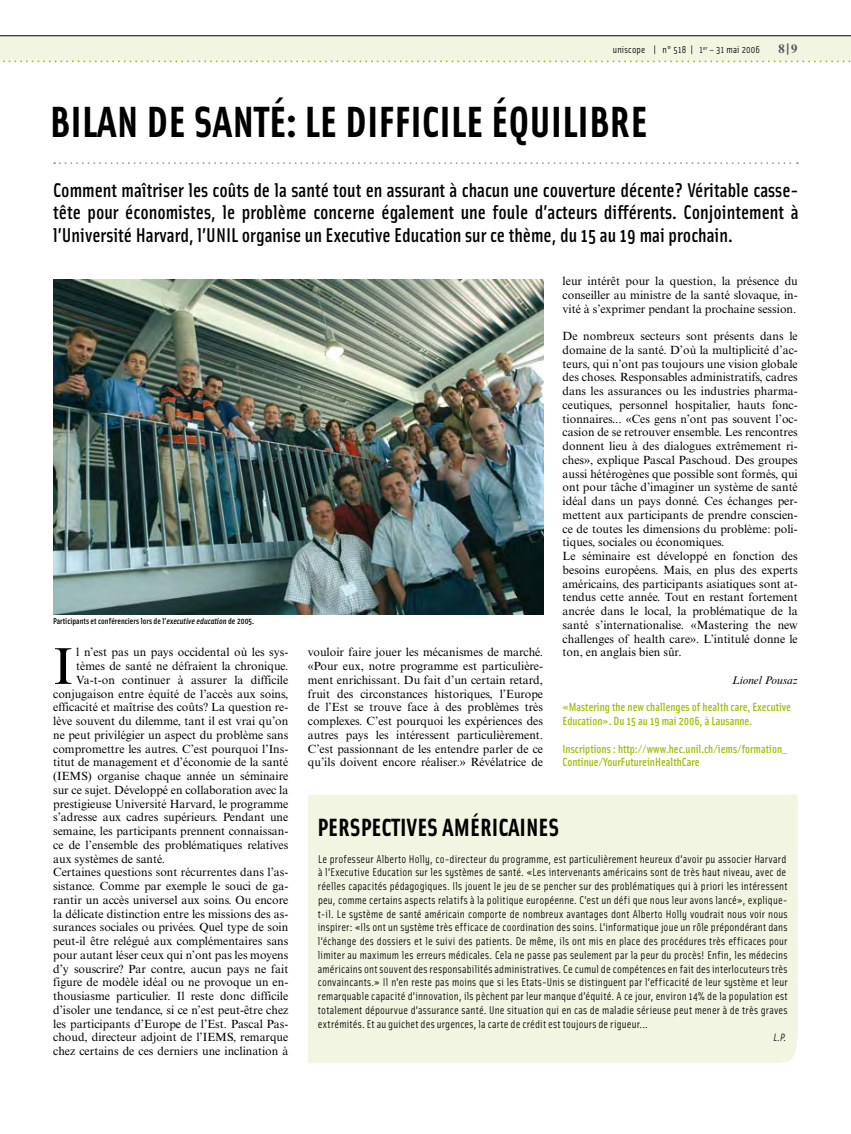
<style>
.page{position:relative;width:851px;height:1134px;background:#fff}
.page>*{position:absolute;margin:0;border:0;box-sizing:border-box;transform-origin:0 0}
.t1{font:51.88px "Times New Roman MT Std";color:#000}
.t2{font:700 43.75px "Solex";color:#000}
.t3{font:700 25px "Solex";color:#000}
.t4{font:500 20px/22.5px "Solex";color:#000;text-align:justify}
.t5{font:700 12.5px "Times New Roman MT Std";color:#58585a}
.t6{font:11.88px/13.8px "Times New Roman MT Std";color:#000;text-align:justify}
.t7{font:500 11.88px/13.8px "Solex";color:#a2bc07}
.t8{font:11.25px/13.8px "Solex";letter-spacing:.015em;color:#000;text-align:justify}
.t9{font:italic 11.25px "Times New Roman MT Std";color:#000}
.t10{font:italic 10.62px "Solex";color:#000}
.t11{font:10px "Solex";letter-spacing:.02em;color:#000}
.t12{font:500 8.75px "Solex";color:#000}
.s1{font-style:italic}
</style>
<div class="page">
<div style="left:0;top:36px;width:850px;height:25px;background:#f2f5e2"></div>
<svg style="left:3px;top:60px;width:848px;height:2px"></svg>
<hr style="left:0;top:35px;width:850px;height:1px;background:#000">
<svg style="left:54px;top:162px;width:743px;height:2px"></svg>
<img style="left:53px;top:280px;width:490px;height:334px">
<div style="left:308px;top:795px;width:489px;height:268px;background:#f2f5e2"></div>
<p class="t11" style="left:612px;top:43px;width:149px">uniscope | n° 518 | 1<sup>er</sup> – 31 mai 2006</p>
<p class="t5" style="left:778px;top:41px;width:20px">8|9</p>
<h2 class="t2" style="left:50px;top:93px;width:599px">BILAN DE SANTÉ: LE DIFFICILE ÉQUILIBRE</h2>
<p class="t4" style="left:53px;top:178px;width:746px">Comment maîtriser les coûts de la santé tout en assurant à chacun une couverture décente? Véritable casse&shy;tête pour économistes, le problème concerne également une foule d’acteurs différents. Conjointement à l’Université Harvard, l’UNIL organise un Executive Education sur ce thème, du 15 au 19 mai prochain.</p>
<p class="t12" style="left:53px;top:615px;width:202px">Participants et conférenciers lors de l’<span class="s1">executive education</span> de 2005.</p>
<h1 class="t1" style="left:53px;top:636px;width:21px">I</h1>
<p class="t6" style="left:76px;top:645px;width:213px">l n’est pas un pays occidental où les sys-</p>
<p class="t6" style="left:76px;top:659px;width:213px">tèmes de santé ne défraient la chronique.</p>
<p class="t6" style="left:76px;top:673px;width:213px">Va-t-on continuer à assurer la difficile</p>
<p class="t6" style="left:53px;top:687px;width:237px">conjugaison entre équité de l’accès aux soins,</p>
<p class="t6" style="left:53px;top:700px;width:237px">efficacité et maîtrise des coûts? La question re-</p>
<p class="t6" style="left:53px;top:714px;width:237px">lève souvent du dilemme, tant il est vrai qu’on</p>
<p class="t6" style="left:53px;top:728px;width:237px">ne peut privilégier un aspect du problème sans</p>
<p class="t6" style="left:53px;top:742px;width:237px">compromettre les autres. C’est pourquoi l’Ins-</p>
<p class="t6" style="left:53px;top:755px;width:237px">titut de management et d’économie de la santé</p>
<p class="t6" style="left:53px;top:769px;width:237px">(IEMS) organise chaque année un séminaire</p>
<p class="t6" style="left:53px;top:783px;width:237px">sur ce sujet. Développé en collaboration avec la</p>
<p class="t6" style="left:53px;top:797px;width:237px">prestigieuse Université Harvard, le programme</p>
<p class="t6" style="left:53px;top:810px;width:237px">s’adresse aux cadres supérieurs. Pendant une</p>
<p class="t6" style="left:53px;top:824px;width:237px">semaine, les participants prennent connaissan-</p>
<p class="t6" style="left:53px;top:838px;width:237px">ce de l’ensemble des problématiques relatives</p>
<p class="t6" style="left:53px;top:852px;width:113px">aux systèmes de santé.</p>
<p class="t6" style="left:53px;top:865px;width:237px">Certaines questions sont récurrentes dans l’as-</p>
<p class="t6" style="left:53px;top:879px;width:237px">sistance. Comme par exemple le souci de ga-</p>
<p class="t6" style="left:53px;top:893px;width:237px">rantir un accès universel aux soins. Ou encore</p>
<p class="t6" style="left:53px;top:907px;width:237px">la délicate distinction entre les missions des as-</p>
<p class="t6" style="left:53px;top:920px;width:237px">surances sociales ou privées. Quel type de soin</p>
<p class="t6" style="left:53px;top:934px;width:237px">peut-il être relégué aux complémentaires sans</p>
<p class="t6" style="left:53px;top:948px;width:237px">pour autant léser ceux qui n’ont pas les moyens</p>
<p class="t6" style="left:53px;top:962px;width:237px">d’y souscrire? Par contre, aucun pays ne fait</p>
<p class="t6" style="left:53px;top:975px;width:237px">figure de modèle idéal ou ne provoque un en-</p>
<p class="t6" style="left:53px;top:989px;width:237px">thousiasme particulier. Il reste donc difficile</p>
<p class="t6" style="left:53px;top:1003px;width:237px">d’isoler une tendance, si ce n’est peut-être chez</p>
<p class="t6" style="left:53px;top:1017px;width:237px">les participants d’Europe de l’Est. Pascal Pas-</p>
<p class="t6" style="left:53px;top:1030px;width:237px">choud, directeur adjoint de l’IEMS, remarque</p>
<p class="t6" style="left:53px;top:1044px;width:237px">chez certains de ces derniers une inclination à</p>
<p class="t6" style="left:308px;top:645px;width:237px">vouloir faire jouer les mécanismes de marché. «Pour eux, notre programme est particulière&shy;ment enrichissant. Du fait d’un certain retard, fruit des circonstances historiques, l’Europe de l’Est se trouve face à des problèmes très complexes. C’est pourquoi les expériences des autres pays les intéressent particulièrement.<br>C’est passionnant de les entendre parler de ce qu’ils doivent encore réaliser.» Révélatrice de</p>
<p class="t6" style="left:562px;top:274px;width:237px">leur intérêt pour la question, la présence du conseiller au ministre de la santé slovaque, in&shy;vité à s’exprimer pendant la prochaine session.</p>
<p class="t6" style="left:562px;top:329px;width:237px;text-align:left">De nombreux secteurs sont présents dans le domaine de la santé. D’où la multiplicité d’ac&shy;teurs, qui n’ont pas toujours une vision globale des choses. Responsables administratifs, cadres dans les assurances ou les industries pharma&shy;ceutiques, personnel hospitalier, hauts fonc&shy;tionnaires... «Ces gens n’ont pas souvent l’oc&shy;casion de se retrouver ensemble. Les rencontres donnent lieu à des dialogues extrêmement ri&shy;ches», explique Pascal Paschoud. Des groupes aussi hétérogènes que possible sont formés, qui ont pour tâche d’imaginer un système de santé idéal dans un pays donné. Ces échanges per&shy;mettent aux participants de prendre conscien&shy;ce de toutes les dimensions du problème: poli&shy;tiques, sociales ou économiques.<br>Le séminaire est développé en fonction des besoins européens. Mais, en plus des experts américains, des participants asiatiques sont at&shy;tendus cette année. Tout en restant fortement ancrée dans le local, la problématique de la santé s’internationalise. «Mastering the new challenges of health care». L’intitulé donne le ton, en anglais bien sûr.</p>
<p class="t9" style="left:732px;top:674px;width:67px">Lionel Pousaz</p>
<p class="t7" style="left:562px;top:700px;width:230px">«Mastering the new challenges of health care, Executive<br>Education». Du 15 au 19 mai 2006, à Lausanne.</p>
<p class="t7" style="left:562px;top:741px;width:226px">Inscriptions : http://www.hec.unil.ch/iems/formation_<br>Continue/YourFutureinH ealthCare</p>
<h3 class="t3" style="left:317px;top:811px;width:243px">PERSPECTIVES AMÉRICAINES</h3>
<p class="t8" style="left:318px;top:851px;width:471px">Le professeur Alberto Holly, co-directeur du programme, est particulièrement heureux d’avoir pu associer Harvard à l’Executive Education sur les systèmes de santé. «Les intervenants américains sont de très haut niveau, avec de réelles capacités pédagogiques. Ils jouent le jeu de se pencher sur des problématiques qui à priori les intéressent peu, comme certains aspects relatifs à la politique européenne. C’est un défi que nous leur avons lancé», explique&shy;t-il. Le système de santé américain comporte de nombreux avantages dont Alberto Holly voudrait nous voir nous inspirer: «Ils ont un système très efficace de coordination des soins. L’informatique joue un rôle prépondérant dans l’échange des dossiers et le suivi des patients. De même, ils ont mis en place des procédures très efficaces pour limiter au maximum les erreurs médicales. Cela ne passe pas seulement par la peur du procès! Enfin, les médecins américains ont souvent des responsabilités administratives. Ce cumul de compétences en fait des interlocuteurs très convaincants.» Il n’en reste pas moins que si les Etats-Unis se distinguent par l’efficacité de leur système et leur remarquable capacité d’innovation, ils pèchent par leur manque d’équité. A ce jour, environ 14% de la population est totalement dépourvue d’assurance santé. Une situation qui en cas de maladie sérieuse peut mener à de très graves extrémités. Et au guichet des urgences, la carte de crédit est toujours de rigueur...</p>
<p class="t10" style="left:773px;top:1031px;width:14px">L.P.</p>
</div>
